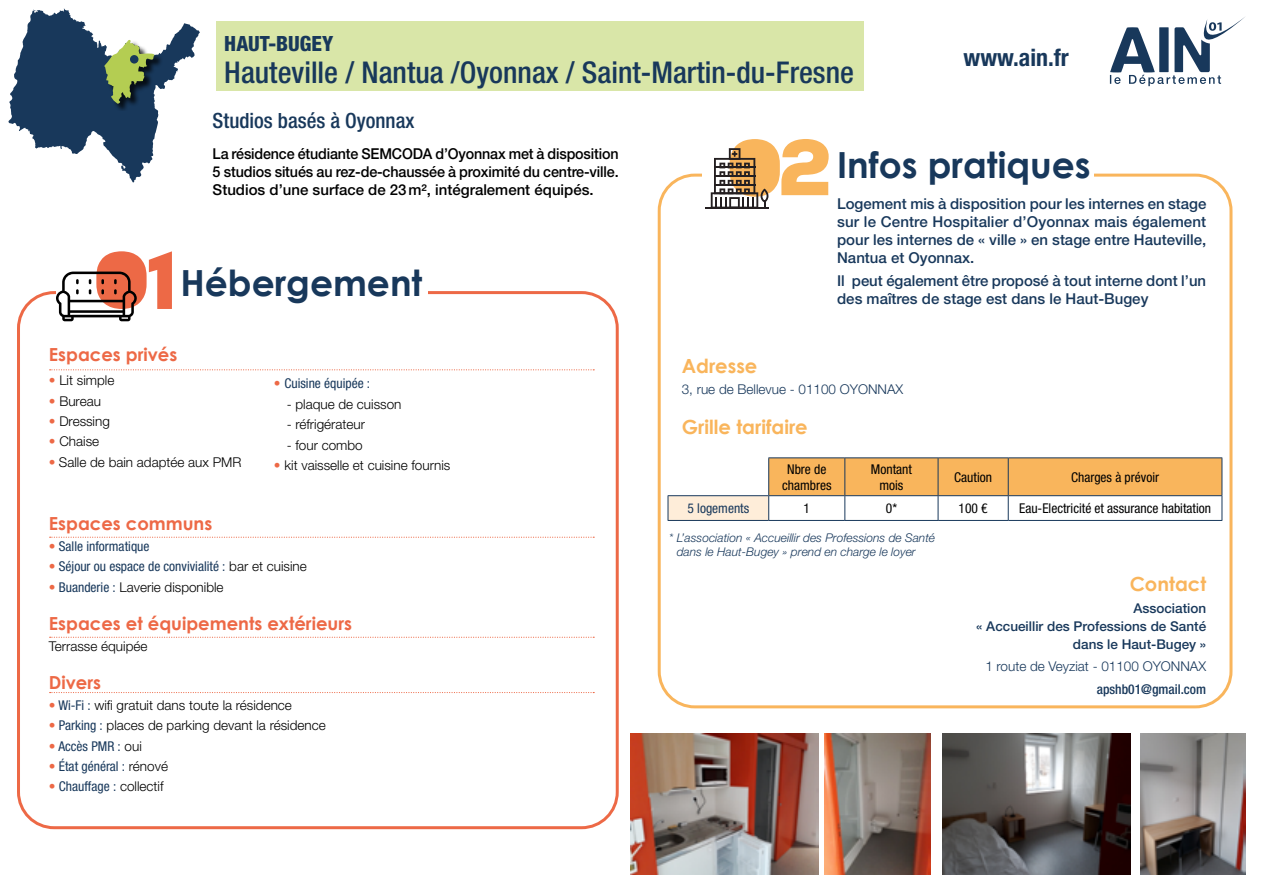
<style>
.page{position:relative;width:1263px;height:893px;background:#fff}
.page>*{position:absolute;margin:0;border:0;box-sizing:border-box;transform-origin:0 0}
.t1{font:700 36px "Century Gothic";color:#18385b}
.t2{font:500 condensed 30px "Helvetica Neue LT Pro";color:#18385b}
.t3{font:700 condensed 23.85px "Helvetica Neue LT Pro";color:#18385b}
.t4{font:500 condensed 21px "Helvetica Neue LT Pro";color:#18385b}
.t5{font:800 condensed 21px "Helvetica Neue LT Pro";color:#18385b}
.t6{font:700 19.5px "Century Gothic";color:#f9b55c}
.t7{font:700 18px "Century Gothic";color:#ed6946}
.t8{font:500 15px/18px "Helvetica Neue LT Pro";color:#18385b;text-align:justify}
.t9{font:500 15px/18px "Helvetica Neue LT Pro";color:#000;text-align:justify;scale:.95 1}
.t10{font:300 13.5px "Helvetica Neue LT Pro";color:#000}
.t11{font:condensed 13.5px "Helvetica Neue LT Pro";color:#18385b}
.t12{font:condensed 13.5px/16.2px "Helvetica Neue LT Pro";color:#000;text-align:center}
.t13{font:500 13.5px/18px "Helvetica Neue LT Pro";color:#18385b;text-align:right}
.t14{font:300 13.5px "Helvetica Neue LT Pro";color:#18385b}
.t15{font:500 condensed 13.5px "Helvetica Neue LT Pro";color:#18385b}
.t16{font:italic 300 12px/14.4px "Helvetica Neue LT Pro";color:#18385b}
.s1{font-weight:500;font-stretch:condensed;color:#ed6946}
.s2{font-weight:500;color:#ed6946}
.s3{font-weight:300;font-stretch:normal;color:#000}
.s4{font-weight:400;font-stretch:condensed;color:#18385b}
</style>
<div class="page">
<svg style="left:1110px;top:17px;width:135px;height:69px"></svg>
<div style="left:216px;top:21px;width:647px;height:70px;background:#d9e6a8"></div>
<div style="left:658px;top:174px;width:574px;height:534px;border:3px solid #f9b55c;border-radius:36px"></div>
<div style="left:702px;top:137px;width:392px;height:62px;background:#fff"></div>
<div style="left:668px;top:496px;width:101px;height:24px;background:#feedd9"></div>
<hr style="left:768px;top:457px;width:77px;height:1px;background:#18385b">
<hr style="left:845px;top:457px;width:93px;height:1px;background:#18385b">
<hr style="left:938px;top:457px;width:70px;height:1px;background:#18385b">
<hr style="left:1008px;top:457px;width:214px;height:1px;background:#18385b">
<hr style="left:668px;top:495px;width:101px;height:1px;background:#18385b">
<svg style="left:668px;top:496px;width:1px;height:24px"></svg>
<svg style="left:768px;top:458px;width:454px;height:62px"></svg>
<hr style="left:668px;top:520px;width:101px;height:1px;background:#18385b">
<hr style="left:769px;top:520px;width:76px;height:1px;background:#18385b">
<hr style="left:845px;top:520px;width:93px;height:1px;background:#18385b">
<hr style="left:938px;top:520px;width:70px;height:1px;background:#18385b">
<hr style="left:1008px;top:520px;width:214px;height:1px;background:#18385b">
<hr style="left:705px;top:207px;width:64px;height:1px;background:#241f21">
<svg style="left:711px;top:139px;width:118px;height:68px"></svg>
<img style="left:630px;top:733px;width:189px;height:141px">
<img style="left:824px;top:733px;width:106px;height:141px">
<img style="left:1140px;top:733px;width:106px;height:141px">
<img style="left:942px;top:733px;width:188px;height:141px">
<div style="left:17px;top:291px;width:602px;height:538px;border:3px solid #ed6946;border-radius:36px"></div>
<div style="left:56px;top:252px;width:371px;height:67px;background:#fff"></div>
<svg style="left:56px;top:251px;width:116px;height:70px"></svg>
<svg style="left:50px;top:369px;width:544px;height:1px"></svg>
<svg style="left:50px;top:537px;width:544px;height:1px"></svg>
<svg style="left:50px;top:637px;width:544px;height:1px"></svg>
<svg style="left:50px;top:692px;width:544px;height:1px"></svg>
<svg style="left:9px;top:9px;width:191px;height:173px"></svg>
<div style="left:130px;top:55px;width:8px;height:9px;background:#18385b;border-radius:50%"></div>
<h3 class="t5" style="left:224px;top:31px;width:110px">HAUT-BUGEY</h3>
<h2 class="t2" style="left:224px;top:54px;width:631px">Hauteville / Nantua /Oyonnax / Saint-Martin-du-Fresne</h2>
<h3 class="t3" style="left:964px;top:43px;width:107px">www.ain.fr</h3>
<h3 class="t4" style="left:213px;top:108px;width:203px">Studios basés à Oyonnax</h3>
<p class="t9" style="left:213px;top:144px;width:429px">La résidence étudiante SEMCODA d’Oyonnax met à disposition 5 studios situés au rez-de-chaussée à proximité du centre-ville.<br>Studios d’une surface de 23m², intégralement équipés.</p>
<h1 class="t1" style="left:180px;top:256px;width:243px">Hébergement</h1>
<h3 class="t7" style="left:49px;top:341px;width:130px">Espaces privés</h3>
<p class="t10" style="left:49px;top:372px;width:67px"><span class="s1">•</span> Lit simple</p>
<p class="t10" style="left:49px;top:392px;width:54px"><span class="s1">•</span> Bureau</p>
<p class="t10" style="left:49px;top:413px;width:63px"><span class="s1">•</span> Dressing</p>
<p class="t10" style="left:49px;top:433px;width:52px"><span class="s1">•</span> Chaise</p>
<p class="t10" style="left:49px;top:454px;width:194px"><span class="s1">•</span> Salle de bain adaptée aux PMR</p>
<p class="t11" style="left:274px;top:376px;width:98px"><span class="s2">•</span> Cuisine équipée :</p>
<p class="t10" style="left:287px;top:396px;width:116px">- plaque de cuisson</p>
<p class="t10" style="left:287px;top:416px;width:80px">- réfrigérateur</p>
<p class="t10" style="left:287px;top:437px;width:78px">- four combo</p>
<p class="t10" style="left:274px;top:457px;width:178px"><span class="s1">•</span> kit vaisselle et cuisine fournis</p>
<h3 class="t7" style="left:49px;top:510px;width:165px">Espaces communs</h3>
<p class="t11" style="left:49px;top:538px;width:102px"><span class="s2">•</span> Salle informatique</p>
<p class="t11" style="left:49px;top:558px;width:259px"><span class="s2">•</span> Séjour ou espace de convivialité : <span class="s3">bar et cuisine</span></p>
<p class="t10" style="left:49px;top:578px;width:176px"><span class="s1">•</span> <span class="s4">Buanderie :</span> Laverie disponible</p>
<h3 class="t7" style="left:49px;top:610px;width:305px">Espaces et équipements extérieurs</h3>
<p class="t10" style="left:49px;top:637px;width:100px">Terrasse équipée</p>
<h3 class="t7" style="left:49px;top:669px;width:54px">Divers</h3>
<p class="t10" style="left:49px;top:697px;width:245px"><span class="s1">•</span> <span class="s4">Wi-Fi :</span> wifi gratuit dans toute la résidence</p>
<p class="t10" style="left:49px;top:717px;width:278px"><span class="s1">•</span> <span class="s4">Parking :</span> places de parking devant la résidence</p>
<p class="t11" style="left:49px;top:738px;width:94px"><span class="s2">•</span> Accès PMR : <span class="s3">oui</span></p>
<p class="t11" style="left:49px;top:758px;width:121px"><span class="s2">•</span> État général : <span class="s3">rénové</span></p>
<p class="t11" style="left:49px;top:779px;width:116px"><span class="s2">•</span> Chauffage : <span class="s3">collectif</span></p>
<h1 class="t1" style="left:837px;top:138px;width:255px">Infos pratiques</h1>
<p class="t8" style="left:837px;top:195px;width:371px">Logement mis à disposition pour les internes en stage sur le Centre Hospitalier d’Oyonnax mais également pour les internes de « ville » en stage entre Hauteville, Nantua et Oyonnax.</p>
<p class="t8" style="left:837px;top:271px;width:370px">Il peut également être proposé à tout interne dont l’un des maîtres de stage est dans le Haut-Bugey</p>
<h3 class="t6" style="left:682px;top:351px;width:77px">Adresse</h3>
<p class="t14" style="left:682px;top:381px;width:223px">3, rue de Bellevue - 01100 OYONNAX</p>
<h3 class="t6" style="left:682px;top:412px;width:127px">Grille tarifaire</h3>
<p class="t12" style="left:782px;top:460px;width:51px">Nbre de chambres</p>
<p class="t12" style="left:871px;top:460px;width:42px">Montant mois</p>
<p class="t12" style="left:954px;top:469px;width:39px">Caution</p>
<p class="t12" style="left:1071px;top:469px;width:89px">Charges à prévoir</p>
<p class="t11" style="left:687px;top:500px;width:63px">5 logements</p>
<p class="t12" style="left:803px;top:500px;width:8px">1</p>
<p class="t12" style="left:886px;top:500px;width:13px">0*</p>
<p class="t12" style="left:958px;top:500px;width:31px">100 €</p>
<p class="t12" style="left:1019px;top:500px;width:194px">Eau-Electricité et assurance habitation</p>
<p class="t16" style="left:677px;top:530px;width:260px;text-indent:-8px">* L’association « Accueillir des Professions de Santé dans le Haut-Bugey » prend en charge le loyer</p>
<h3 class="t6" style="left:1130px;top:569px;width:78px">Contact</h3>
<p class="t13" style="left:976px;top:599px;width:231px">Association<br>« Accueillir des Professions de Santé dans le Haut-Bugey »</p>
<p class="t14" style="left:985px;top:658px;width:222px">1 route de Veyziat - 01100 OYONNAX</p>
<p class="t15" style="left:1097px;top:681px;width:111px">apshb01@gmail.com</p>
</div>
